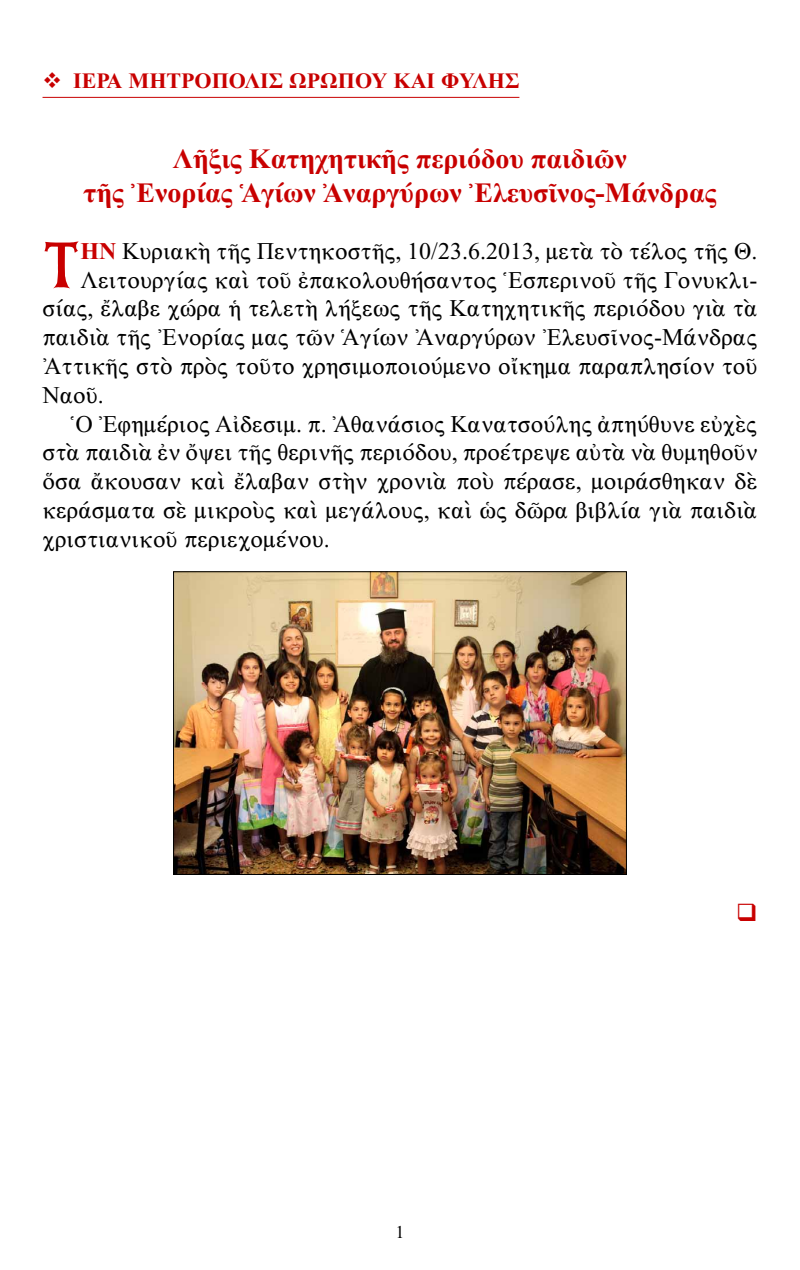
<style>
.page{position:relative;width:800px;height:1270px;background:#fff}
.page>*{position:absolute;margin:0;border:0;box-sizing:border-box;transform-origin:0 0}
.t1{font:65px "BYZIMAK";color:#c80000}
.t2{font:28px/33.6px "CTOS New Times Bold Test 1";color:#c80000;text-align:center}
.t3{font:24px "CTOS New Times Roman Test 1";color:#000}
.t4{font:22px "CTOS New Times Bold Test 1";color:#c80000}
.t5{font:18px "CTOS New Times Roman Test 1";color:#000}
.s1{font-family:"CTOS New Times Bold Test 1";color:#c80000}
</style>
<div class="page">
<hr style="left:42px;top:97px;width:477px;height:1px;background:#c80000">
<img style="left:175px;top:573px;width:449px;height:300px">
<div style="left:173px;top:571px;width:453px;height:304px;border:1px solid #000"></div>
<p class="t4" style="left:42px;top:69px;width:478px">❖ ιερα μητροπολισ ωρωπου και φυλησ</p>
<p class="t2" style="left:83px;top:142px;width:634px">Λῆξις Κατηχητικῆς περιόδου παιδιῶν<br>τῆς Ἐνορίας Ἁγίων Ἀναργύρων Ἐλευσῖνος-Μάνδρας</p>
<h1 class="t1" style="left:42px;top:226px;width:40px">Τ</h1>
<p class="t3" style="left:81px;top:238px;width:678px"><span class="s1">ΗΝ</span> Κυριακὴ τῆς Πεντηκοστῆς, 10/23.6.2013, μετὰ τὸ τέλος τῆς Θ.</p>
<p class="t3" style="left:81px;top:266px;width:678px">Λειτουργίας καὶ τοῦ ἐπακολουθήσαντος Ἑσπερινοῦ τῆς Γονυκλι-</p>
<p class="t3" style="left:42px;top:295px;width:716px">σίας, ἔλαβε χώρα ἡ τελετὴ λήξεως τῆς Κατηχητικῆς περιόδου γιὰ τὰ</p>
<p class="t3" style="left:42px;top:324px;width:716px">παιδιὰ τῆς Ἐνορίας μας τῶν Ἁγίων Ἀναργύρων Ἐλευσῖνος-Μάνδρας</p>
<p class="t3" style="left:42px;top:353px;width:716px">Ἀττικῆς στὸ πρὸς τοῦτο χρησιμοποιούμενο οἴκημα παραπλησίον τοῦ</p>
<p class="t3" style="left:42px;top:382px;width:63px">Ναοῦ.</p>
<p class="t3" style="left:71px;top:410px;width:687px">Ὁ Ἐφημέριος Αἰδεσιμ. π. Ἀθανάσιος Κανατσούλης ἀπηύθυνε εὐχὲς</p>
<p class="t3" style="left:42px;top:439px;width:716px">στὰ παιδιὰ ἐν ὄψει τῆς θερινῆς περιόδου, προέτρεψε αὐτὰ νὰ θυμηθοῦν</p>
<p class="t3" style="left:42px;top:468px;width:716px">ὅσα ἄκουσαν καὶ ἔλαβαν στὴν χρονιὰ ποὺ πέρασε, μοιράσθηκαν δὲ</p>
<p class="t3" style="left:42px;top:497px;width:716px">κεράσματα σὲ μικροὺς καὶ μεγάλους, καὶ ὡς δῶρα βιβλία γιὰ παιδιὰ</p>
<p class="t3" style="left:42px;top:526px;width:288px">χριστιανικοῦ περιεχομένου.</p>
<p class="t5" style="left:395px;top:1222px;width:10px">1</p>
</div>
